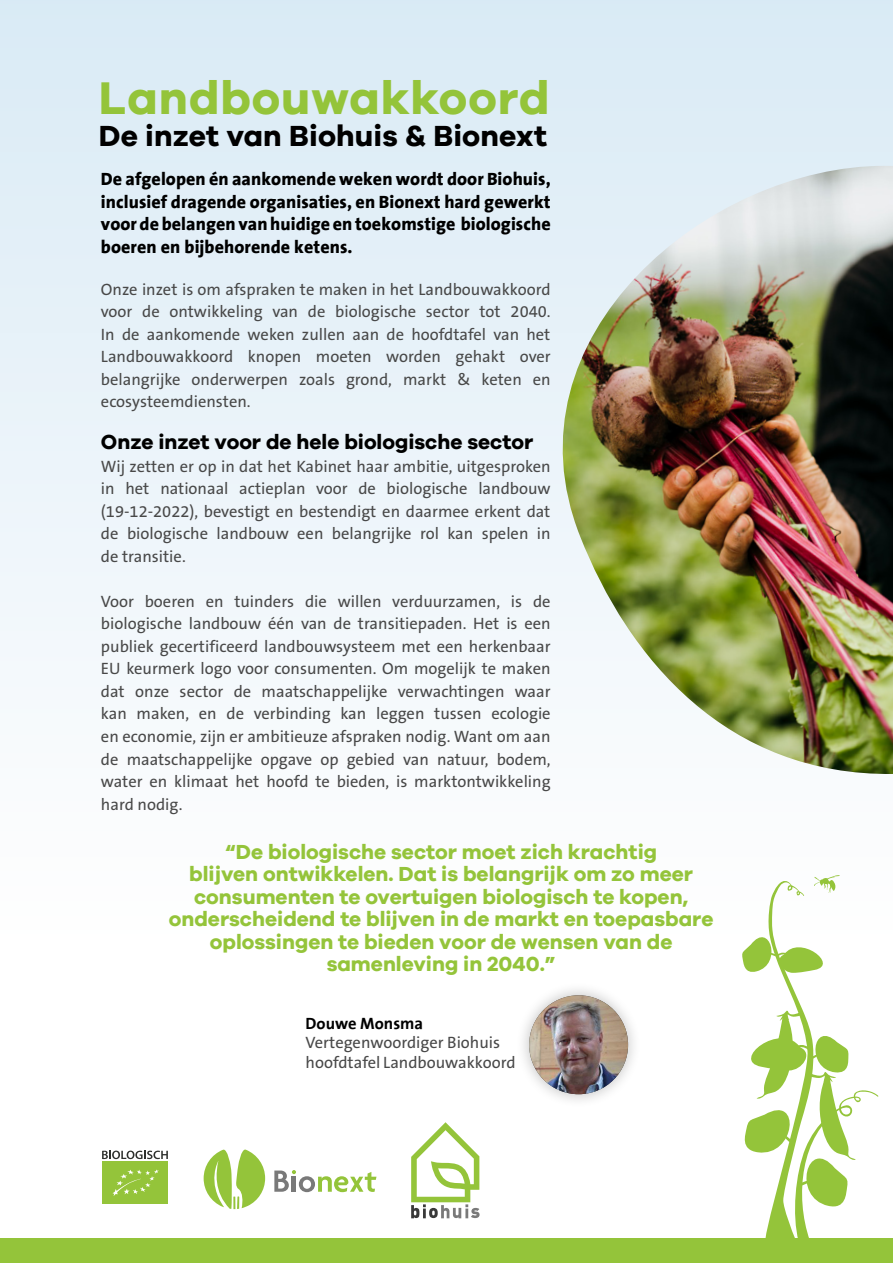
<style>
.page{position:relative;width:893px;height:1263px;background:#fff}
.page>*{position:absolute;margin:0;border:0;box-sizing:border-box;transform-origin:0 0}
.t1{font:700 47.25px "Galano Grotesque";letter-spacing:.02em;color:#94c43a}
.t2{font:700 30px "Galano Grotesque";letter-spacing:.005em;color:#000}
.t3{font:700 21px/22.5px "Galano Grotesque";color:#94c43a;text-align:center}
.t4{font:700 21px "Galano Grotesque";color:#000}
.t5{font:800 18px/22.5px "The Sans";letter-spacing:.005em;color:#000;text-align:justify}
.t6{font:16.5px/22.5px "The Sans B5 Plain";color:#484848;text-align:justify}
.t7{font:700 16.5px "The Sans";color:#000}
</style>
<div class="page">
<div style="left:1px;top:0;width:892px;height:941px;background:linear-gradient(to bottom,#d9eaf5,#fffefe)"></div>
<img style="left:542px;top:166px;width:351px;height:610px">
<svg style="left:729px;top:874px;width:150px;height:364px"></svg>
<div style="left:515px;top:981px;width:127px;height:127px;background:#000;opacity:.25"></div>
<div style="left:529px;top:995px;width:99px;height:99px;background:#000;opacity:.75"></div>
<img style="left:529px;top:995px;width:99px;height:99px;border-radius:49px">
<div style="left:0;top:1238px;width:893px;height:25px;background:#94c43a"></div>
<svg style="left:204px;top:1149px;width:61px;height:60px"></svg>
<svg style="left:274px;top:1170px;width:102px;height:22px"></svg>
<div style="left:102px;top:1161px;width:66px;height:43px;background:#94c43a"></div>
<svg style="left:113px;top:1169px;width:46px;height:27px"></svg>
<svg style="left:102px;top:1150px;width:66px;height:9px"></svg>
<svg style="left:411px;top:1122px;width:69px;height:96px"></svg>
<h1 class="t1" style="left:99px;top:69px;width:452px">Landbouwakkoord</h1>
<h2 class="t2" style="left:99px;top:117px;width:450px">De inzet van Biohuis &amp; Bionext</h2>
<p class="t5" style="left:101px;top:168px;width:451px">De afgelopen én aankomende weken wordt door Biohuis, inclusief dragende organisaties, en Bionext hard gewerkt voor de belangen van huidige en toekomstige biologische boeren en bijbehorende ketens.</p>
<p class="t6" style="left:101px;top:279px;width:451px">Onze inzet is om afspraken te maken in het Landbouwakkoord voor de ontwikkeling van de biologische sector tot 2040.<br>In de aankomende weken zullen aan de hoofdtafel van het Landbouwakkoord knopen moeten worden gehakt over belangrijke onderwerpen zoals grond, markt &amp; keten en ecosysteemdiensten.</p>
<p class="t4" style="left:101px;top:429px;width:434px">Onze inzet voor de hele biologische sector</p>
<p class="t6" style="left:101px;top:456px;width:451px">Wij zetten er op in dat het Kabinet haar ambitie, uitgesproken in het nationaal actieplan voor de biologische landbouw (19-12-2022), bevestigt en bestendigt en daarmee erkent dat de biologische landbouw een belangrijke rol kan spelen in de transitie.</p>
<p class="t6" style="left:101px;top:591px;width:451px">Voor boeren en tuinders die willen verduurzamen, is de biologische landbouw één van de transitiepaden. Het is een publiek gecertificeerd landbouwsysteem met een herkenbaar EU keurmerk logo voor consumenten. Om mogelijk te maken dat onze sector de maatschappelijke verwachtingen waar kan maken, en de verbinding kan leggen tussen ecologie en economie, zijn er ambitieuze afspraken nodig. Want om aan de maatschappelijke opgave op gebied van natuur, bodem, water en klimaat het hoofd te bieden, is marktontwikkeling hard nodig.</p>
<p class="t3" style="left:169px;top:840px;width:546px">“De biologische sector moet zich krachtig<br>blijven ontwikkelen. Dat is belangrijk om zo meer consumenten te overtuigen biologisch te kopen, onderscheidend te blijven in de markt en toepasbare oplossingen te bieden voor de wensen van de samenleving in 2040.”</p>
<p class="t7" style="left:306px;top:1009px;width:119px">Douwe Monsma</p>
<p class="t6" style="left:306px;top:1034px;width:211px;line-height:19.5px">Vertegenwoordiger Biohuis hoofdtafel Landbouwakkoord</p>
</div>
